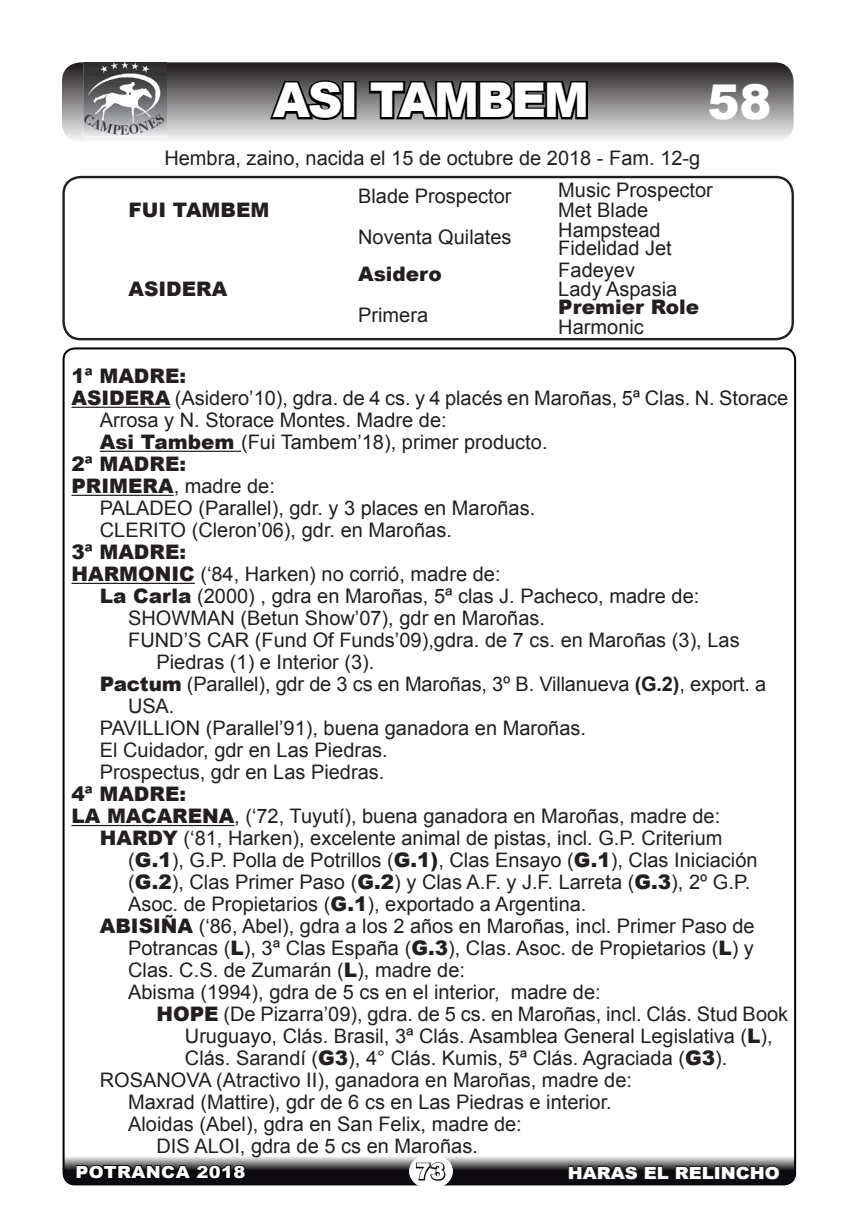
<style>
.page{position:relative;width:862px;height:1231px;background:#fff}
.page>*{position:absolute;margin:0;border:0;box-sizing:border-box;transform-origin:0 0}
.t1{font:900 48px "Arial";letter-spacing:-.05em;color:#fff}
.t2{font:900 22px "Arial";color:#fff}
.t3{font:20px "Arial";color:#231f20}
.t4{font:900 20px "Arial";color:#231f20}
.t5{font:900 16.8px "Arial";color:#fff;scale:1.08 1}
.t6{font:900 16.8px "Arial";letter-spacing:.02em;color:#fff;scale:1.08 1}
.s1{font-weight:900}
.s2{font-weight:700}
</style>
<div class="page">
<div style="left:62px;top:176px;width:732px;height:164px;border:2px solid #231f20;border-radius:17px"></div>
<div style="left:63px;top:64px;width:729px;height:76px;background:linear-gradient(to bottom,#211d1e,#f0f0f0);border-radius:17px"></div>
<div style="left:62px;top:62px;width:731px;height:80px;border:3px solid #231f20;border-radius:17px"></div>
<svg style="left:63px;top:1155px;width:733px;height:29px;background:#676568"></svg>
<svg style="left:777px;top:1155px;width:19px;height:15px"></svg>
<svg style="left:63px;top:1155px;width:19px;height:15px"></svg>
<div style="left:409px;top:1153px;width:44px;height:35px;background:#fff;border-radius:50%"></div>
<svg style="left:415px;top:1162px;width:31px;height:19px"></svg>
<svg style="left:567px;top:1163px;width:214px;height:18px;background:#2b272a"></svg>
<svg style="left:75px;top:1162px;width:172px;height:18px;background:#201f21"></svg>
<svg style="left:267px;top:78px;width:78px;height:44px;background:#4b4a4a"></svg>
<div style="left:342px;top:81px;width:14px;height:38px;border:4px solid #000"></div>
<svg style="left:367px;top:62px;width:223px;height:60px;background:#403e3f"></svg>
<hr style="left:71px;top:406px;width:99px;height:2px;background:#231f20">
<hr style="left:100px;top:450px;width:141px;height:2px;background:#231f20">
<hr style="left:71px;top:494px;width:103px;height:2px;background:#231f20">
<hr style="left:71px;top:582px;width:124px;height:2px;background:#231f20">
<hr style="left:71px;top:824px;width:163px;height:2px;background:#231f20">
<img style="left:84px;top:62px;width:82px;height:76px">
<h1 class="t1" style="left:273px;top:65px;width:318px">ASI TAMBEM</h1>
<h1 class="t1" style="left:707px;top:67px;width:66px">58</h1>
<p class="t3" style="left:164px;top:144px;width:537px">Hembra, zaino, nacida el 15 de octubre de 2018 - Fam. 12-g</p>
<p class="t4" style="left:128px;top:195px;width:142px">FUI TAMBEM</p>
<p class="t3" style="left:558px;top:177px;width:156px">Music Prospector</p>
<p class="t3" style="left:358px;top:182px;width:155px">Blade Prospector</p>
<p class="t3" style="left:558px;top:197px;width:92px">Met Blade</p>
<p class="t4" style="left:128px;top:274px;width:100px">ASIDERA</p>
<p class="t3" style="left:358px;top:224px;width:155px">Noventa Quilates</p>
<p class="t4" style="left:358px;top:260px;width:85px">Asidero</p>
<p class="t3" style="left:358px;top:302px;width:71px">Primera</p>
<p class="t3" style="left:558px;top:217px;width:104px">Hampstead</p>
<p class="t3" style="left:558px;top:235px;width:115px">Fidelidad Jet</p>
<p class="t3" style="left:558px;top:256px;width:78px">Fadeyev</p>
<p class="t3" style="left:558px;top:275px;width:120px">Lady Aspasia</p>
<p class="t4" style="left:558px;top:293px;width:142px">Premier Role</p>
<p class="t3" style="left:558px;top:313px;width:87px">Harmonic</p>
<p class="t4" style="left:71px;top:361px;width:116px">1ª MADRE:</p>
<p class="t3" style="left:71px;top:384px;width:718px"><span class="s1">ASIDERA</span> (Asidero’10), gdra. de 4 cs. y 4 placés en Maroñas, 5ª Clas. N. Storace</p>
<p class="t3" style="left:100px;top:406px;width:348px">Arrosa y N. Storace Montes. Madre de:</p>
<p class="t3" style="left:100px;top:428px;width:449px"><span class="s1">Asi Tambem</span> (Fui Tambem’18), primer producto.</p>
<p class="t4" style="left:71px;top:449px;width:116px">2ª MADRE:</p>
<p class="t3" style="left:71px;top:472px;width:205px"><span class="s1">PRIMERA</span>, madre de:</p>
<p class="t3" style="left:100px;top:494px;width:437px">PALADEO (Parallel), gdr. y 3 places en Maroñas.</p>
<p class="t3" style="left:100px;top:516px;width:353px">CLERITO (Cleron’06), gdr. en Maroñas.</p>
<p class="t4" style="left:71px;top:537px;width:116px">3ª MADRE:</p>
<p class="t3" style="left:71px;top:560px;width:430px"><span class="s1">HARMONIC</span> (‘84, Harken) no corrió, madre de:</p>
<p class="t3" style="left:100px;top:582px;width:601px"><span class="s1">La Carla</span> (2000) , gdra en Maroñas, 5ª clas J. Pacheco, madre de:</p>
<p class="t3" style="left:128px;top:604px;width:418px">SHOWMAN (Betun Show’07), gdr en Maroñas.</p>
<p class="t3" style="left:128px;top:626px;width:613px">FUND’S CAR (Fund Of Funds’09),gdra. de 7 cs. en Maroñas (3), Las</p>
<p class="t3" style="left:156px;top:648px;width:219px">Piedras (1) e Interior (3).</p>
<p class="t3" style="left:100px;top:670px;width:668px"><span class="s1">Pactum</span> (Parallel), gdr de 3 cs en Maroñas, 3º B. Villanueva <span class="s2">(G.2)</span>, export. a</p>
<p class="t3" style="left:128px;top:692px;width:48px">USA.</p>
<p class="t3" style="left:100px;top:714px;width:488px">PAVILLION (Parallel’91), buena ganadora en Maroñas.</p>
<p class="t3" style="left:100px;top:736px;width:289px">El Cuidador, gdr en Las Piedras.</p>
<p class="t3" style="left:100px;top:758px;width:286px">Prospectus, gdr en Las Piedras.</p>
<p class="t4" style="left:71px;top:779px;width:116px">4ª MADRE:</p>
<p class="t3" style="left:71px;top:802px;width:650px"><span class="s1">LA MACARENA</span>, (‘72, Tuyutí), buena ganadora en Maroñas, madre de:</p>
<p class="t3" style="left:100px;top:824px;width:624px"><span class="s1">HARDY</span> (‘81, Harken), excelente animal de pistas, incl. G.P. Criterium</p>
<p class="t3" style="left:128px;top:846px;width:631px">(<span class="s1">G.1</span>), G.P. Polla de Potrillos (<span class="s1">G.1)</span>, Clas Ensayo (<span class="s1">G.1</span>), Clas Iniciación</p>
<p class="t3" style="left:128px;top:868px;width:624px">(<span class="s1">G.2</span>), Clas Primer Paso (<span class="s1">G.2</span>) y Clas A.F. y J.F. Larreta (<span class="s1">G.3</span>), 2º G.P.</p>
<p class="t3" style="left:128px;top:890px;width:460px">Asoc. de Propietarios (<span class="s1">G.1</span>), exportado a Argentina.</p>
<p class="t3" style="left:100px;top:912px;width:656px"><span class="s1">ABISIÑA</span> (‘86, Abel), gdra a los 2 años en Maroñas, incl. Primer Paso de</p>
<p class="t3" style="left:128px;top:934px;width:627px">Potrancas (<span class="s1">L</span>), 3ª Clas España (<span class="s1">G.3</span>), Clas. Asoc. de Propietarios (<span class="s1">L</span>) y</p>
<p class="t3" style="left:128px;top:956px;width:338px">Clas. C.S. de Zumarán (<span class="s1">L</span>), madre de:</p>
<p class="t3" style="left:128px;top:978px;width:474px">Abisma (1994), gdra de 5 cs en el interior, madre de:</p>
<p class="t3" style="left:156px;top:1000px;width:633px"><span class="s1">HOPE</span> (De Pizarra’09), gdra. de 5 cs. en Maroñas, incl. Clás. Stud Book</p>
<p class="t3" style="left:185px;top:1022px;width:589px">Uruguayo, Clás. Brasil, 3ª Clás. Asamblea General Legislativa (<span class="s1">L</span>),</p>
<p class="t3" style="left:185px;top:1044px;width:544px">Clás. Sarandí (<span class="s1">G3</span>), 4° Clás. Kumis, 5ª Clás. Agraciada (<span class="s1">G3</span>).</p>
<p class="t3" style="left:100px;top:1066px;width:534px">ROSANOVA (Atractivo II), ganadora en Maroñas, madre de:</p>
<p class="t3" style="left:128px;top:1088px;width:485px">Maxrad (Mattire), gdr de 6 cs en Las Piedras e interior.</p>
<p class="t3" style="left:128px;top:1110px;width:395px">Aloidas (Abel), gdra en San Felix, madre de:</p>
<p class="t3" style="left:156px;top:1132px;width:323px">DIS ALOI, gdra de 5 cs en Maroñas.</p>
<p class="t6" style="left:76px;top:1159px;width:159px">POTRANCA 2018</p>
<p class="t2" style="left:416px;top:1155px;width:31px">73</p>
<p class="t5" style="left:568px;top:1160px;width:198px">HARAS EL RELINCHO</p>
</div>
